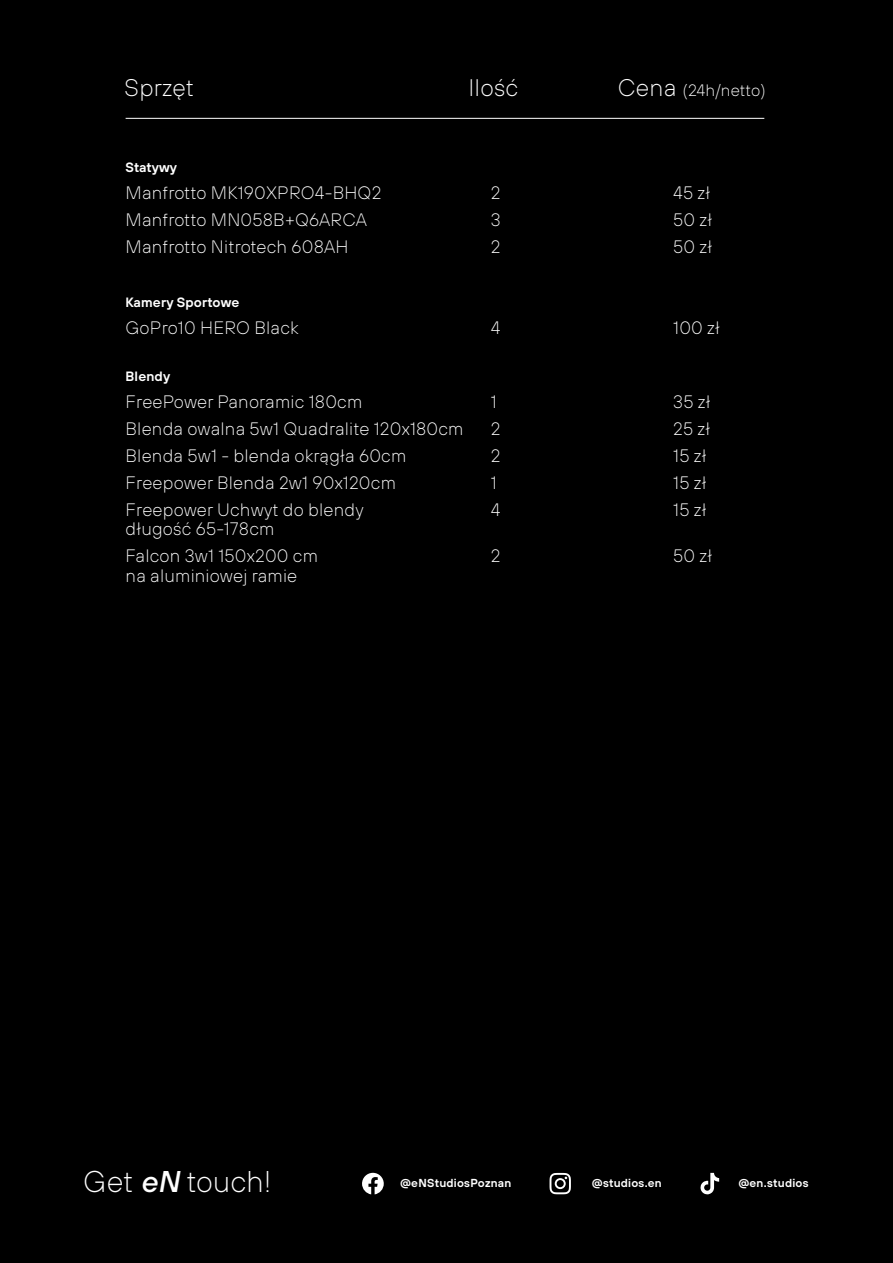
<style>
.page{position:relative;width:893px;height:1263px;background:#000}
.page>*{position:absolute;margin:0;border:0;box-sizing:border-box;transform-origin:0 0}
.t1{font:200 30px "TT Hoves";letter-spacing:-.005em;color:#fff}
.t2{font:200 24px "TT Hoves";letter-spacing:.01em;color:#fff}
.t3{font:200 18px/27px "TT Hoves";letter-spacing:.01em;color:#fff}
.t4{font:200 16.5px "TT Hoves";color:#fff}
.t5{font:600 13.5px "TT Hoves";letter-spacing:.01em;color:#fff}
.t6{font:600 11.55px "TT Hoves";letter-spacing:.02em;color:#fff}
.s1{font-size:24px}
.s2{font-weight:500;font-style:italic}
</style>
<div class="page">
<hr style="left:126px;top:118px;width:638px;height:1px;background:#fff">
<svg style="left:549px;top:1173px;width:22px;height:21px"></svg>
<svg style="left:362px;top:1173px;width:22px;height:21px"></svg>
<svg style="left:700px;top:1173px;width:19px;height:21px"></svg>
<h2 class="t2" style="left:124px;top:73px;width:71px">Sprzęt</h2>
<h2 class="t2" style="left:468px;top:73px;width:52px">Ilość</h2>
<p class="t4" style="left:618px;top:80px;width:150px"><span class="s1">Cena</span> (24h/netto)</p>
<p class="t5" style="left:126px;top:159px;width:53px">Statywy</p>
<p class="t3" style="left:126px;top:179px;width:257px">Manfrotto MK190XPRO4-BHQ2</p>
<p class="t3" style="left:491px;top:179px;width:11px">2</p>
<p class="t3" style="left:673px;top:179px;width:38px">45 zł</p>
<p class="t3" style="left:126px;top:206px;width:243px">Manfrotto MN058B+Q6ARCA</p>
<p class="t3" style="left:491px;top:206px;width:11px">3</p>
<p class="t3" style="left:673px;top:206px;width:41px">50 zł</p>
<p class="t3" style="left:126px;top:233px;width:224px">Manfrotto Nitrotech 608AH</p>
<p class="t3" style="left:491px;top:233px;width:11px">2</p>
<p class="t3" style="left:673px;top:233px;width:41px">50 zł</p>
<p class="t5" style="left:126px;top:294px;width:115px">Kamery Sportowe</p>
<p class="t3" style="left:126px;top:314px;width:175px">GoPro10 HERO Black</p>
<p class="t3" style="left:491px;top:314px;width:11px">4</p>
<p class="t3" style="left:673px;top:314px;width:48px">100 zł</p>
<p class="t5" style="left:126px;top:367px;width:46px">Blendy</p>
<p class="t3" style="left:126px;top:388px;width:238px">FreePower Panoramic 180cm</p>
<p class="t3" style="left:491px;top:388px;width:7px">1</p>
<p class="t3" style="left:673px;top:388px;width:39px">35 zł</p>
<p class="t3" style="left:126px;top:415px;width:339px">Blenda owalna 5w1 Quadralite 120x180cm</p>
<p class="t3" style="left:491px;top:415px;width:11px">2</p>
<p class="t3" style="left:673px;top:415px;width:39px">25 zł</p>
<p class="t3" style="left:126px;top:442px;width:282px">Blenda 5w1 - blenda okrągła 60cm</p>
<p class="t3" style="left:491px;top:442px;width:11px">2</p>
<p class="t3" style="left:673px;top:442px;width:35px">15 zł</p>
<p class="t3" style="left:126px;top:469px;width:272px">Freepower Blenda 2w1 90x120cm</p>
<p class="t3" style="left:491px;top:469px;width:7px">1</p>
<p class="t3" style="left:673px;top:469px;width:35px">15 zł</p>
<p class="t3" style="left:126px;top:496px;width:240px">Freepower Uchwyt do blendy</p>
<p class="t3" style="left:491px;top:496px;width:11px">4</p>
<p class="t3" style="left:673px;top:496px;width:35px">15 zł</p>
<p class="t3" style="left:126px;top:515px;width:194px">długość 65-178cm<br>Falcon 3w1 150x200 cm</p>
<p class="t3" style="left:491px;top:542px;width:11px">2</p>
<p class="t3" style="left:673px;top:542px;width:41px">50 zł</p>
<p class="t3" style="left:126px;top:562px;width:173px">na aluminiowej ramie</p>
<h1 class="t1" style="left:83px;top:1162px;width:190px">Get <span class="s2">eN</span> touch!</h1>
<p class="t6" style="left:400px;top:1175px;width:113px">@eNStudiosPoznan</p>
<p class="t6" style="left:592px;top:1175px;width:72px">@studios.en</p>
<p class="t6" style="left:738px;top:1175px;width:72px">@en.studios</p>
</div>
